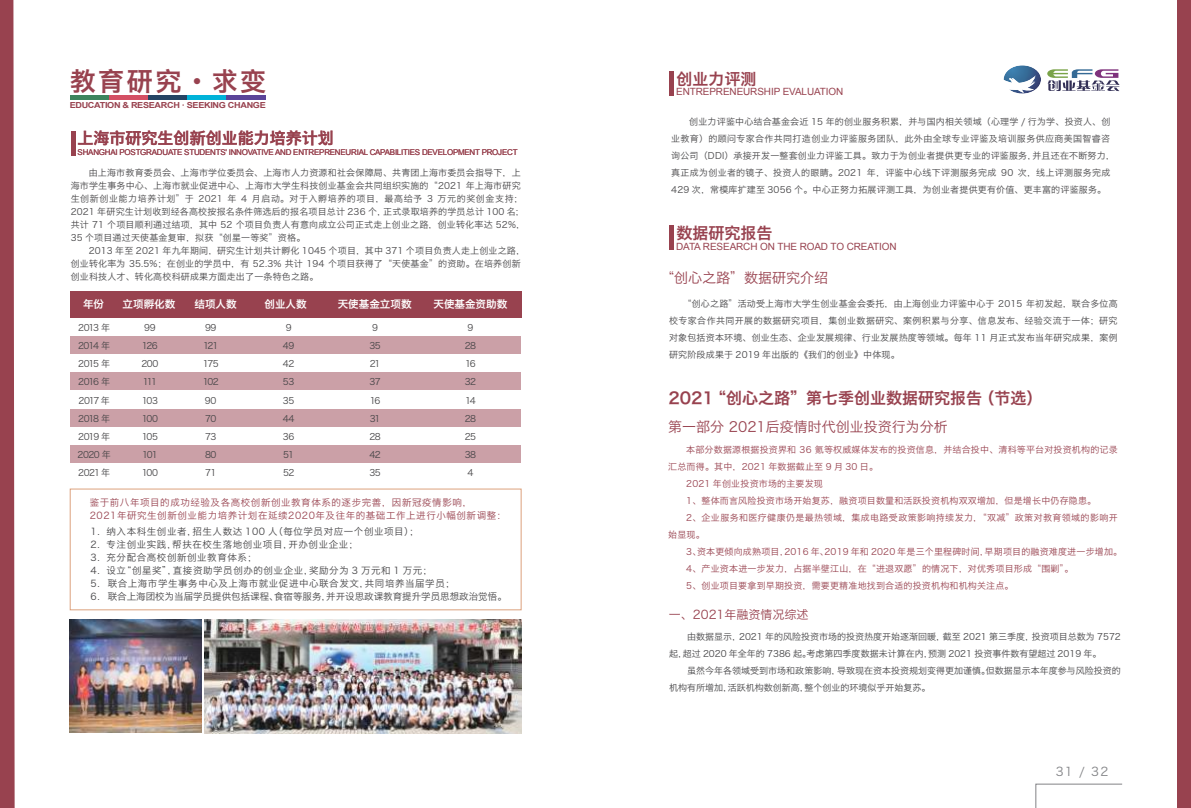
<style>
.page{position:relative;width:1191px;height:808px;background:#fff}
.page>*{position:absolute;margin:0;border:0;box-sizing:border-box;transform-origin:0 0}
.t1{font:26px "Hiragino Sans GB W6";letter-spacing:.1em;color:#98424f}
.t2{font:16px "Hiragino Sans GB W6";color:#98424f}
.t3{font:14px "Hiragino Sans GB W3";color:#98424f}
.t4{font:12px "Hiragino Sans GB W3";color:#98424f}
.t5{font:12px "Hiragino Sans GB W3";color:#828386}
.t6{font:10.5px "Hiragino Sans GB W6";color:#fff}
.t7{font:10px "Arial";letter-spacing:-.01em;color:#98424f}
.t8{font:9.5px "Hiragino Sans GB W3";letter-spacing:.06em;color:#454446}
.t9{font:9.5px/13px "Hiragino Sans GB W3";letter-spacing:.06em;color:#98424f}
.t10{font:9.5px "Hiragino Sans GB W3";color:#454446}
.t11{font:9px/18px "Hiragino Sans GB W3";letter-spacing:.02em;color:#454446}
.t12{font:9px "Hiragino Sans GB W3";letter-spacing:.02em;color:#98424f}
.t13{font:9px/17px "Hiragino Sans GB W3";color:#454446}
.t14{font:9px "Hiragino Sans GB W3";letter-spacing:.045em;color:#98424f}
.t15{font:9px/18px "Hiragino Sans GB W3";letter-spacing:-.12em;color:#454446;text-align:center}
.t16{font:9px/18px "Hiragino Sans GB W3";letter-spacing:-.075em;color:#454446}
.t17{font:9px/18px "Hiragino Sans GB W3";letter-spacing:-.05em;color:#454446;text-align:center}
.t18{font:9px/18px "Hiragino Sans GB W3";letter-spacing:-.06em;color:#454446;text-align:center}
.t19{font:9px/18px "Hiragino Sans GB W3";letter-spacing:-.065em;color:#454446;text-align:center}
.t20{font:700 8.3px "Arial";letter-spacing:-.035em;color:#98424f;scale:1.1 1}
.t21{font:8px "Arial";letter-spacing:-.03em;color:#98424f}
</style>
<div class="page">
<svg style="left:1047px;top:69px;width:72px;height:22px"></svg>
<img style="left:1003px;top:65px;width:38px;height:29px">
<hr style="left:70px;top:95px;width:39px;height:4px;background:#3d845d">
<hr style="left:109px;top:95px;width:39px;height:4px;background:#d44f64">
<hr style="left:148px;top:95px;width:39px;height:4px;background:#254464">
<hr style="left:187px;top:95px;width:39px;height:4px;background:#00b3d9">
<hr style="left:226px;top:95px;width:40px;height:4px;background:#5b4499">
<div style="left:0;top:0;width:15px;height:808px;background:#98424f"></div>
<div style="left:70px;top:489px;width:451px;height:121px;border:1px solid #dca17d"></div>
<hr style="left:71px;top:131px;width:4px;height:24px;background:#98424f">
<div style="left:70px;top:291px;width:451px;height:26px;background:#98424f"></div>
<div style="left:70px;top:336px;width:451px;height:18px;background:#cba0a7"></div>
<div style="left:70px;top:372px;width:451px;height:18px;background:#cba0a7"></div>
<div style="left:70px;top:409px;width:451px;height:18px;background:#cba0a7"></div>
<div style="left:70px;top:445px;width:451px;height:18px;background:#cba0a7"></div>
<img style="left:204px;top:620px;width:317px;height:113px">
<img style="left:70px;top:620px;width:132px;height:113px">
<div style="left:669px;top:71px;width:5px;height:24px;background:#98424f"></div>
<div style="left:669px;top:225px;width:5px;height:25px;background:#98424f"></div>
<div style="left:1177px;top:0;width:14px;height:808px;background:#98424f"></div>
<svg style="left:1035px;top:784px;width:87px;height:24px"></svg>
<h1 class="t1" style="left:70px;top:64px;width:198px">教育研究·求变</h1>
<p class="t20" style="left:70px;top:102px;width:180px">EDUCATION &amp; RESEARCH · SEEKING CHANGE</p>
<h2 class="t2" style="left:78px;top:127px;width:258px">上海市研究生创新创业能力培养计划</h2>
<p class="t21" style="left:78px;top:150px;width:441px">SHANGHAI POSTGRADUATE STUDENTS' INNOVATIVE AND ENTREPRENEURIAL CAPABILITIES DEVELOPMENT PROJECT</p>
<p class="t11" style="left:71px;top:166px;width:456px;line-height:13px;text-indent:18px">由上海市教育委员会、上海市学位委员会、上海市人力资源和社会保障局、共青团上海市委员会指导下，上海市学生事务中心、上海市就业促进中心、上海市大学生科技创业基金会共同组织实施的“2021 年上海市研究生创新创业能力培养计划”于 2021 年 4 月启动。对于入孵培养的项目，最高给予 3 万元的奖创金支持；2021 年研究生计划收到经各高校按报名条件筛选后的报名项目总计 236 个，正式录取培养的学员总计 100 名；共计 71 个项目顺利通过结项，其中 52 个项目负责人有意向成立公司正式走上创业之路，创业转化率达 52%，35 个项目通过天使基金复审，拟获“创星一等奖”资格。</p>
<p class="t11" style="left:71px;top:244px;width:456px;line-height:13px;text-indent:18px">2013 年至 2021 年九年期间，研究生计划共计孵化 1045 个项目，其中 371 个项目负责人走上创业之路，创业转化率为 35.5%；在创业的学员中，有 52.3% 共计 194 个项目获得了“天使基金”的资助。在培养创新创业科技人才、转化高校科研成果方面走出了一条特色之路。</p>
<p class="t6" style="left:83px;top:297px;width:23px">年份</p>
<p class="t6" style="left:123px;top:297px;width:54px">立项孵化数</p>
<p class="t6" style="left:194px;top:297px;width:44px">结项人数</p>
<p class="t6" style="left:264px;top:297px;width:44px">创业人数</p>
<p class="t6" style="left:338px;top:297px;width:75px">天使基金立项数</p>
<p class="t6" style="left:433px;top:297px;width:75px">天使基金资助数</p>
<p class="t11" style="left:78px;top:319px;width:35px;text-align:justify">2013 年2014 年2015 年2016 年2017 年2018 年2019 年2020 年2021 年</p>
<p class="t15" style="left:141px;top:319px;width:19px">99<br>126<br>200<br>111<br>103<br>100<br>105<br>101<br>100</p>
<p class="t16" style="left:203px;top:319px;width:18px">99<br>121<br>175<br>102<br>90<br>70<br>73<br>80<br>71</p>
<p class="t17" style="left:283px;top:319px;width:13px">9<br>49<br>42<br>53<br>35<br>44<br>36<br>51<br>52</p>
<p class="t18" style="left:369px;top:319px;width:13px">9<br>35<br>21<br>37<br>16<br>31<br>28<br>42<br>35</p>
<p class="t19" style="left:465px;top:319px;width:13px">9<br>28<br>16<br>32<br>14<br>28<br>25<br>38<br>4</p>
<p class="t9" style="left:90px;top:495px;width:418px">鉴于前八年项目的成功经验及各高校创新创业教育体系的逐步完善，因新冠疫情影响，<br>2021年研究生创新创业能力培养计划在延续2020年及往年的基础工作上进行小幅创新调整：</p>
<p class="t8" style="left:91px;top:526px;width:330px">1. 纳入本科生创业者，招生人数达 100 人（每位学员对应一个创业项目）；</p>
<p class="t8" style="left:91px;top:539px;width:269px">2. 专注创业实践，帮扶在校生落地创业项目，开办创业企业；</p>
<p class="t8" style="left:91px;top:552px;width:168px">3. 充分配合高校创新创业教育体系；</p>
<p class="t8" style="left:91px;top:565px;width:343px">4. 设立“创星奖”，直接资助学员创办的创业企业，奖励分为 3 万元和 1 万元；</p>
<p class="t8" style="left:91px;top:578px;width:366px">5. 联合上海市学生事务中心及上海市就业促进中心联合发文，共同培养当届学员；</p>
<p class="t10" style="left:91px;top:591px;width:418px">6. 联合上海团校为当届学员提供包括课程、食宿等服务，并开设思政课教育提升学员思想政治觉悟。</p>
<h2 class="t2" style="left:676px;top:68px;width:81px">创业力评测</h2>
<p class="t7" style="left:676px;top:88px;width:169px">ENTREPRENEURSHIP EVALUATION</p>
<p class="t11" style="left:671px;top:113px;width:445px;line-height:17px;text-indent:18px">创业力评鉴中心结合基金会近 15 年的创业服务积累，并与国内相关领域（心理学 / 行为学、投资人、创业教育）的顾问专家合作共同打造创业力评鉴服务团队，此外由全球专业评鉴及培训服务供应商美国智睿咨询公司（DDI）承接开发一整套创业力评鉴工具。致力于为创业者提供更专业的评鉴服务，并且还在不断努力，真正成为创业者的镜子、投资人的眼睛。2021 年，评鉴中心线下评测服务完成 90 次，线上评测服务完成429 次，常模库扩建至 3056 个。中心正努力拓展评测工具，为创业者提供更有价值、更丰富的评鉴服务。</p>
<h2 class="t2" style="left:676px;top:223px;width:97px">数据研究报告</h2>
<h3 class="t3" style="left:660px;top:269px;width:169px">“创心之路”数据研究介绍</h3>
<p class="t7" style="left:676px;top:243px;width:222px">DATA RESEARCH ON THE ROAD TO CREATION</p>
<p class="t11" style="left:669px;top:295px;width:450px;line-height:17px;text-align:justify;text-indent:14px">“创心之路”活动受上海市大学生创业基金会委托，由上海创业力评鉴中心于 2015 年初发起，联合多位高校专家合作共同开展的数据研究项目，集创业数据研究、案例积累与分享、信息发布、经验交流于一体；研究对象包括资本环境、创业生态、企业发展规律、行业发展热度等领域。每年 11 月正式发布当年研究成果，案例研究阶段成果于 2019 年出版的《我们的创业》中体现。</p>
<h2 class="t2" style="left:668px;top:387px;width:375px">2021“创心之路”第七季创业数据研究报告（节选）</h2>
<h3 class="t3" style="left:668px;top:418px;width:281px">第一部分 2021后疫情时代创业投资行为分析</h3>
<p class="t12" style="left:686px;top:444px;width:433px">本部分数据源根据投资界和 36 氪等权威媒体发布的投资信息，并结合投中、清科等平台对投资机构的记录</p>
<p class="t12" style="left:668px;top:461px;width:211px">汇总而得。其中，2021 年数据截止至 9 月 30 日。</p>
<p class="t12" style="left:686px;top:478px;width:138px">2021 年创业投资市场的主要发现</p>
<p class="t12" style="left:686px;top:495px;width:411px">1、整体而言风险投资市场开始复苏，融资项目数量和活跃投资机构双双增加，但是增长中仍存隐患。</p>
<p class="t14" style="left:686px;top:512px;width:433px">2、企业服务和医疗健康仍是最热领域，集成电路受政策影响持续发力，“双减”政策对教育领域的影响开</p>
<p class="t12" style="left:668px;top:529px;width:38px">始显现。</p>
<p class="t12" style="left:686px;top:546px;width:437px">3、资本更倾向成熟项目，2016 年、2019 年和 2020 年是三个里程碑时间，早期项目的融资难度进一步增加。</p>
<p class="t12" style="left:686px;top:563px;width:389px">4、产业资本进一步发力，占据半壁江山，在“进退双愿”的情况下，对优秀项目形成“围剿”。</p>
<p class="t12" style="left:686px;top:580px;width:329px">5、创业项目要拿到早期投资，需要更精准地找到合适的投资机构和机构关注点。</p>
<h3 class="t4" style="left:669px;top:607px;width:141px">一、2021年融资情况综述</h3>
<p class="t13" style="left:669px;top:628px;width:453px;text-indent:18px">由数据显示，2021 年的风险投资市场的投资热度开始逐渐回暖，截至 2021 第三季度，投资项目总数为 7572起，超过 2020 年全年的 7386 起。考虑第四季度数据未计算在内，预测 2021 投资事件数有望超过 2019 年。</p>
<p class="t13" style="left:669px;top:662px;width:453px;text-indent:18px">虽然今年各领域受到市场和政策影响，导致现在资本投资规划变得更加谨慎。但数据显示本年度参与风险投资的机构有所增加，活跃机构数创新高，整个创业的环境似乎开始复苏。</p>
<h3 class="t5" style="left:1055px;top:764px;width:54px">31 / 32</h3>
</div>
